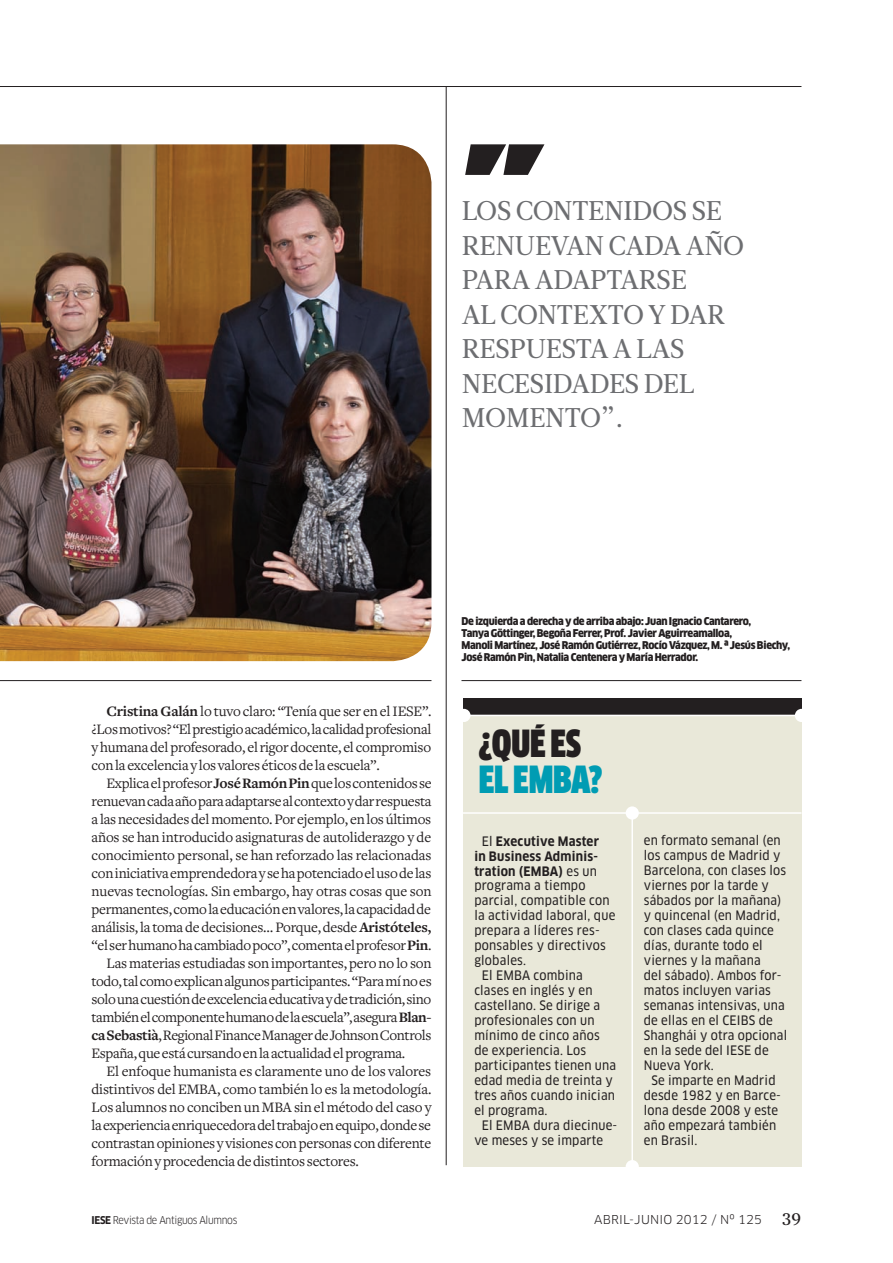
<style>
.page{position:relative;width:893px;height:1263px;background:#fff}
.page>*{position:absolute;margin:0;border:0;box-sizing:border-box;transform-origin:0 0}
.t1{font:900 36.6px "Clan Cond";color:#009cb3}
.t2{font:900 36.6px "Clan Cond";color:#231f20}
.t3{font:27px/34.5px "Leitura News Roman 2";letter-spacing:-.01em;color:#6d6e71}
.t4{font:15px/18px "Freight Text";letter-spacing:-.015em;color:#231f20;text-align:justify}
.t5{font:12.75px/15px "Clan Narrow News";letter-spacing:.015em;color:#231f20}
.t6{font:700 12.75px/15px "Clan Narrow";letter-spacing:.02em;color:#231f20;text-align:center}
.t7{font:12px "Clan";letter-spacing:.015em;color:#231f20}
.t8{font:900 10.5px/12px "Clan Narrow";letter-spacing:-.03em;color:#231f20}
.t9{font:10.5px "Clan Narrow";letter-spacing:-.03em;color:#231f20}
.s1{font-weight:700}
.s2{font-family:"Clan Narrow News";font-weight:400}
.s3{font-family:"Leitura News Roman 2";font-size:18px}
</style>
<div class="page">
<img style="left:0;top:144px;width:431px;height:517px">
<hr style="left:446px;top:86px;width:1px;height:1079px;background:#231f20">
<hr style="left:0;top:680px;width:431px;height:1px;background:#231f20">
<hr style="left:461px;top:680px;width:340px;height:1px;background:#231f20">
<svg style="left:465px;top:144px;width:79px;height:31px"></svg>
<hr style="left:0;top:86px;width:801px;height:1px;background:#231f20">
<div style="left:463px;top:698px;width:338px;height:469px;background:#e9e8d9"></div>
<hr style="left:631px;top:813px;width:2px;height:351px;background:#fff">
<hr style="left:463px;top:812px;width:338px;height:2px;background:#fff">
<div style="left:626px;top:806px;width:13px;height:14px;background:#fff;border-radius:50%"></div>
<div style="left:626px;top:1160px;width:13px;height:13px;background:#fff;border-radius:50%"></div>
<div style="left:463px;top:698px;width:338px;height:17px;background:#231f20"></div>
<div style="left:457px;top:709px;width:13px;height:13px;background:#fff;border-radius:50%"></div>
<div style="left:795px;top:709px;width:13px;height:13px;background:#fff;border-radius:50%"></div>
<hr style="left:457px;top:715px;width:344px;height:1px;background:#fff">
<h2 class="t3" style="left:462px;top:194px;width:284px">LOS CONTENIDOS SE<br>RENUEVAN CADA AÑO<br>PARA ADAPTARSE<br>AL CONTEXTO Y DAR<br>RESPUESTA A LAS<br>NECESIDADES DEL<br>MOMENTO”.</h2>
<p class="t4" style="left:91px;top:703px;width:342px;text-indent:15px"><span class="s1">Cristina Galán</span> lo tuvo claro: “Tenía que ser en el IESE”. ¿Los motivos? “El prestigio académico, la calidad profesional y humana del profesorado, el rigor docente, el compromiso con la excelencia y los valores éticos de la escuela”.</p>
<p class="t4" style="left:106px;top:775px;width:327px">Explica el profesor <span class="s1">José Ramón Pin</span> que los contenidos se</p>
<p class="t4" style="left:91px;top:793px;width:342px">renuevan cada año para adaptarse al contexto y dar respuesta</p>
<p class="t4" style="left:91px;top:811px;width:341px">a las necesidades del momento. Por ejemplo, en los últimos</p>
<p class="t4" style="left:91px;top:829px;width:341px">años se han introducido asignaturas de autoliderazgo y de</p>
<p class="t4" style="left:91px;top:847px;width:341px">conocimiento personal, se han reforzado las relacionadas</p>
<p class="t4" style="left:91px;top:865px;width:341px">con iniciativa emprendedora y se ha potenciado el uso de las</p>
<p class="t4" style="left:91px;top:883px;width:342px">nuevas tecnologías. Sin embargo, hay otras cosas que son</p>
<p class="t4" style="left:91px;top:901px;width:341px">permanentes, como la educación en valores, la capacidad de</p>
<p class="t4" style="left:91px;top:919px;width:341px">análisis, la toma de decisiones… Porque, desde <span class="s1">Aristóteles,</span></p>
<p class="t4" style="left:91px;top:937px;width:341px">“el ser humano ha cambiado poco”, comenta el profesor <span class="s1">Pin</span>.</p>
<p class="t4" style="left:106px;top:955px;width:326px">Las materias estudiadas son importantes, pero no lo son</p>
<p class="t4" style="left:91px;top:973px;width:342px">todo, tal como explican algunos participantes. “Para mí no es</p>
<p class="t4" style="left:91px;top:991px;width:341px">solo una cuestión de excelencia educativa y de tradición, sino</p>
<p class="t4" style="left:91px;top:1009px;width:341px">también el componente humano de la escuela”, asegura <span class="s1">Blan-</span></p>
<p class="t4" style="left:91px;top:1027px;width:342px"><span class="s1">ca Sebastià</span>, Regional Finance Manager de Johnson Controls</p>
<p class="t4" style="left:91px;top:1045px;width:315px">España, que está cursando en la actualidad el programa.</p>
<p class="t4" style="left:106px;top:1063px;width:326px">El enfoque humanista es claramente uno de los valores</p>
<p class="t4" style="left:91px;top:1081px;width:341px">distintivos del EMBA, como también lo es la metodología.</p>
<p class="t4" style="left:91px;top:1099px;width:342px">Los alumnos no conciben un MBA sin el método del caso y</p>
<p class="t4" style="left:91px;top:1117px;width:341px">la experiencia enriquecedora del trabajo en equipo, donde se</p>
<p class="t4" style="left:91px;top:1135px;width:341px">contrastan opiniones y visiones con personas con diferente</p>
<p class="t4" style="left:91px;top:1153px;width:269px">formación y procedencia de distintos sectores.</p>
<p class="t8" style="left:461px;top:616px;width:330px">De izquierda a derecha y de arriba abajo: Juan Ignacio Cantarero,<br>Tanya Göttinger, Begoña Ferrer, Prof. Javier Aguirreamalloa,<br>Manoli Martínez, José Ramón Gutiérrez, Rocío Vázquez, M. ª Jesús Biechy, José Ramón Pin, Natalia Centenera y María Herrador.</p>
<h1 class="t2" style="left:479px;top:721px;width:88px">¿QUÉ ES</h1>
<h1 class="t1" style="left:479px;top:757px;width:125px">EL EMBA?</h1>
<p class="t6" style="left:474px;top:833px;width:126px"><span class="s2">El</span> Executive Master in Business Adminis&shy;tration (EMBA) <span class="s2">es un</span></p>
<p class="t5" style="left:474px;top:878px;width:113px">programa a tiempo</p>
<p class="t5" style="left:474px;top:893px;width:137px">parcial, compatible con</p>
<p class="t5" style="left:474px;top:908px;width:143px">la actividad laboral, que</p>
<p class="t5" style="left:474px;top:923px;width:127px">prepara a líderes res-</p>
<p class="t5" style="left:474px;top:938px;width:133px">ponsables y directivos</p>
<p class="t5" style="left:474px;top:953px;width:53px">globales.</p>
<p class="t5" style="left:482px;top:968px;width:17px">ElEMBA</p>
<p class="t5" style="left:534px;top:968px;width:51px">combina</p>
<p class="t5" style="left:474px;top:983px;width:120px">clases en inglés y en</p>
<p class="t5" style="left:474px;top:998px;width:127px">castellano. Se dirige a</p>
<p class="t5" style="left:474px;top:1013px;width:122px">profesionales con un</p>
<p class="t5" style="left:474px;top:1028px;width:127px">mínimo de cinco años</p>
<p class="t5" style="left:474px;top:1043px;width:113px">de experiencia. Los</p>
<p class="t5" style="left:474px;top:1058px;width:143px">participantes tienen una</p>
<p class="t5" style="left:474px;top:1073px;width:140px">edad media de treinta y</p>
<p class="t5" style="left:474px;top:1088px;width:142px">tres años cuando inician</p>
<p class="t5" style="left:474px;top:1103px;width:75px">el programa.</p>
<p class="t5" style="left:482px;top:1118px;width:17px">ElEMBA</p>
<p class="t5" style="left:474px;top:1118px;width:145px;text-indent:59px">dura diecinue&shy;ve meses y se imparte</p>
<p class="t5" style="left:644px;top:833px;width:144px">en formato semanal (en los campus de Madrid y<br>Barcelona, con clases los viernes por la tarde y sábados por la mañana) y quincenal (en Madrid, con clases cada quince días, durante todo el viernes y la mañana<br>del sábado). Ambos for&shy;matos incluyen varias semanas intensivas, una de ellas en el CEIBS</p>
<p class="t5" style="left:759px;top:1013px;width:16px">de</p>
<p class="t5" style="left:644px;top:1028px;width:145px">Shanghái y otra opcional</p>
<p class="t5" style="left:644px;top:1043px;width:126px">en la sede del IESE de</p>
<p class="t5" style="left:644px;top:1058px;width:71px">Nueva York.</p>
<p class="t5" style="left:651px;top:1073px;width:126px">Se imparte en Madrid</p>
<p class="t5" style="left:644px;top:1088px;width:139px">desde 1982 y en Barce-</p>
<p class="t5" style="left:644px;top:1103px;width:136px">lona desde 2008 y este</p>
<p class="t5" style="left:644px;top:1118px;width:134px">año empezará también</p>
<p class="t5" style="left:644px;top:1133px;width:55px">en Brasil.</p>
<p class="t9" style="left:91px;top:1213px;width:147px"><span class="s1">IESE</span> Revista de Antiguos Alumnos</p>
<p class="t7" style="left:594px;top:1212px;width:209px">ABRIL-JUNIO 2012 / nº 125 <span class="s3">39</span></p>
</div>
